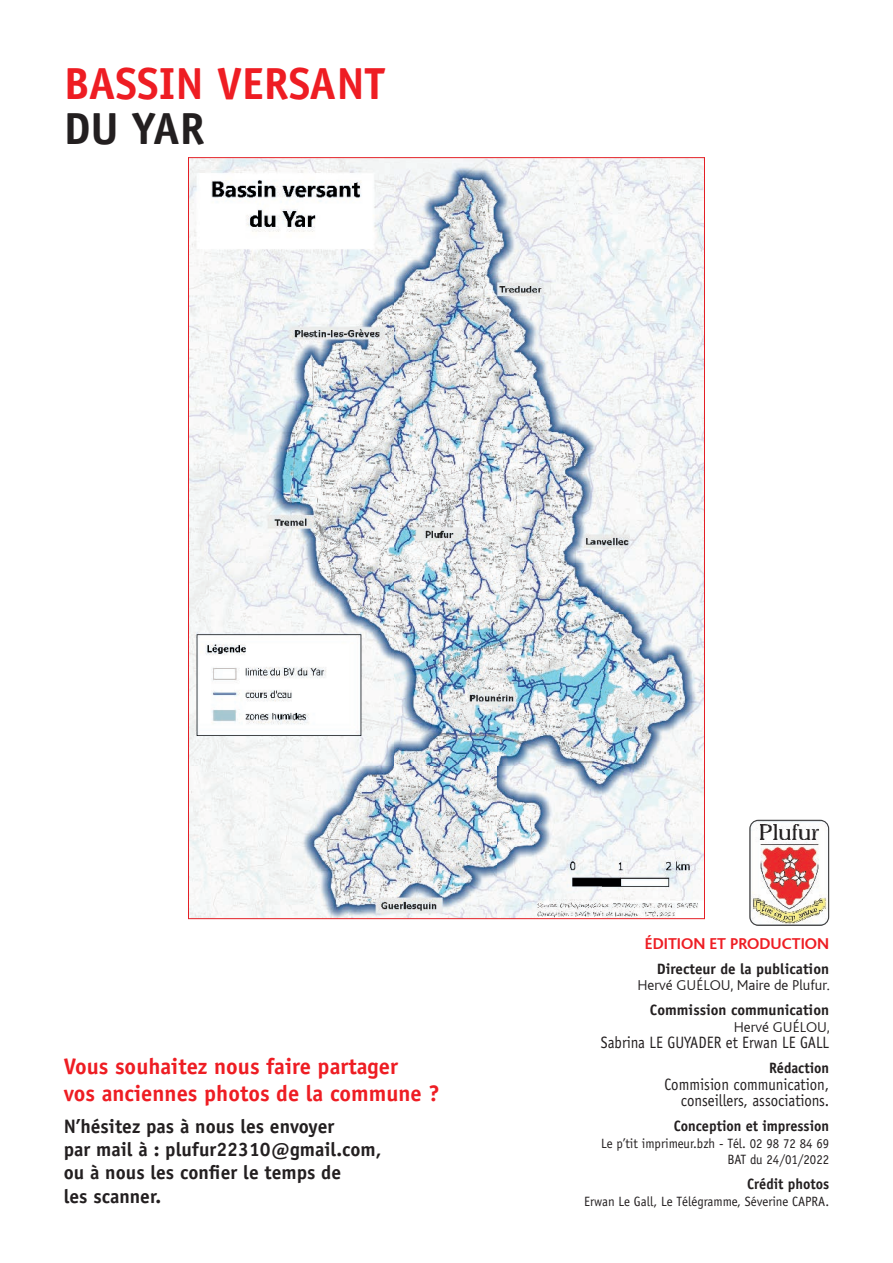
<style>
.page{position:relative;width:893px;height:1263px;background:#fff}
.page>*{position:absolute;margin:0;border:0;box-sizing:border-box;transform-origin:0 0}
.t1{font:700 45px "Officina Sans";color:#ee1d23}
.t2{font:700 45px "Officina Sans";color:#231f20}
.t3{font:700 22.5px/27px "Officina Sans";color:#ee1d23}
.t4{font:700 19.5px/23.4px "Officina Sans";color:#231f20}
.t5{font:16.5px/16.5px "Officina Sans";color:#231f20;text-align:right;scale:.9 1}
.t6{font:700 16.5px "Bliss";color:#ee1d23}
.t7{font:700 15px "Officina Sans";color:#231f20}
.t8{font:700 15px "Officina Sans";color:#231f20;scale:.95 1}
.t9{font:300 15px "Bliss";color:#231f20}
.t10{font:13.5px/16.5px "Officina Sans";color:#231f20;text-align:right;scale:.95 1}
</style>
<div class="page">
<img style="left:190px;top:159px;width:513px;height:758px">
<img style="left:750px;top:820px;width:79px;height:105px">
<div style="left:749px;top:820px;width:80px;height:106px;border:1px solid #3e3e3f;border-radius:9px"></div>
<h1 class="t1" style="left:64px;top:56px;width:322px">BASSIN VERSANT</h1>
<h1 class="t2" style="left:64px;top:101px;width:142px">DU YAR</h1>
<p class="t3" style="left:64px;top:1052px;width:377px">Vous souhaitez nous faire partager<br>vos anciennes photos de la commune ?</p>
<p class="t4" style="left:64px;top:1114px;width:319px">N’hésitez pas à nous les envoyer<br>par mail à : plufur22310@gmail.com, ou à nous les confier le temps de<br>les scanner.</p>
<p class="t6" style="left:645px;top:935px;width:186px">ÉDITION ET PRODUCTION</p>
<p class="t7" style="left:657px;top:959px;width:174px">Directeur de la publication</p>
<p class="t9" style="left:637px;top:977px;width:194px">Hervé GUÉLOU, Maire de Plufur.</p>
<p class="t7" style="left:650px;top:1001px;width:181px">Commission communication</p>
<p class="t9" style="left:734px;top:1019px;width:97px">Hervé GUÉLOU,</p>
<p class="t5" style="left:601px;top:1034px;width:255px">Sabrina LE GUYADER et Erwan LE GALL</p>
<p class="t8" style="left:769px;top:1059px;width:65px">Rédaction</p>
<p class="t5" style="left:664px;top:1076px;width:185px">Commision communication, conseillers, associations.</p>
<p class="t8" style="left:674px;top:1117px;width:165px">Conception et impression</p>
<p class="t10" style="left:601px;top:1135px;width:241px">Le p’tit imprimeur.bzh - Tél. 02 98 72 84 69<br>BAT du 24/01/2022</p>
<p class="t8" style="left:747px;top:1175px;width:88px">Crédit photos</p>
<p class="t10" style="left:584px;top:1193px;width:260px">Erwan Le Gall, Le Télégramme, Séverine CAPRA.</p>
</div>
